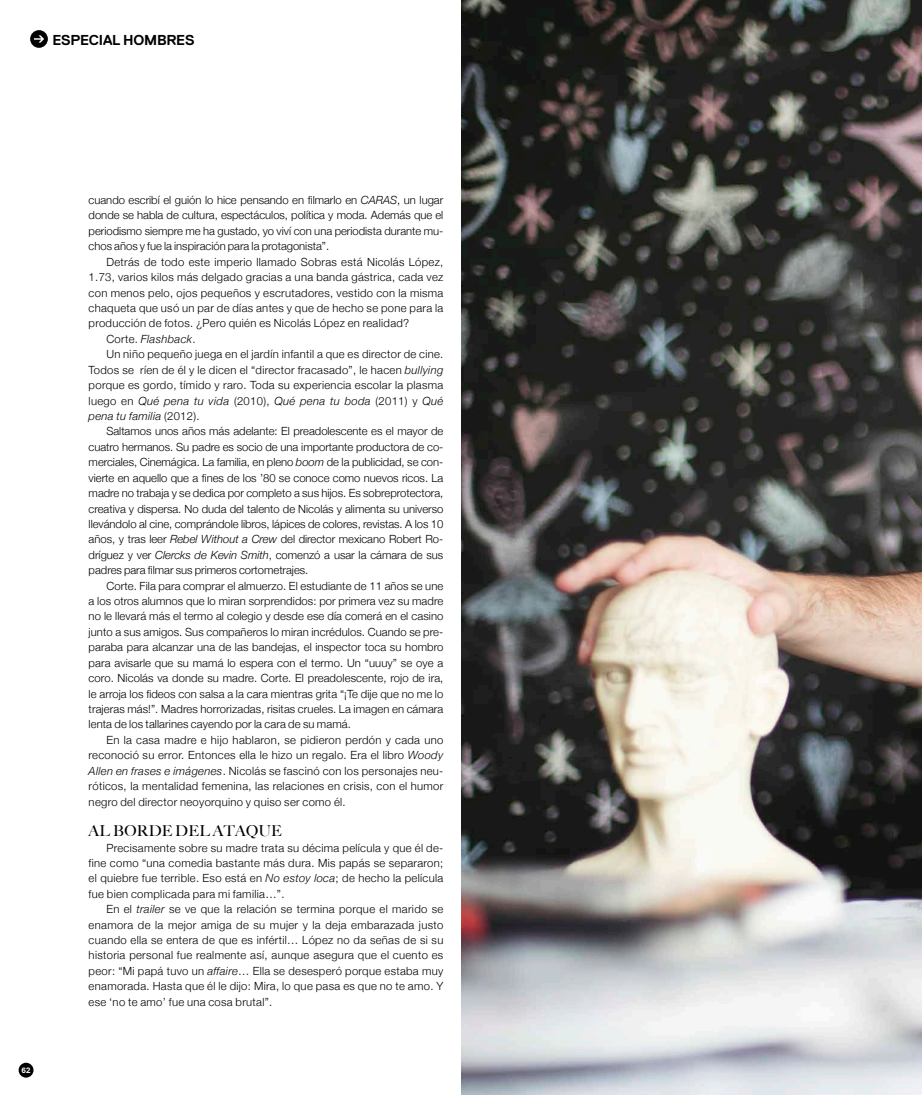
<style>
.page{position:relative;width:922px;height:1095px;background:#fff}
.page>*{position:absolute;margin:0;border:0;box-sizing:border-box;transform-origin:0 0}
.t1{font:500 15px "Big Caslon";letter-spacing:.02em;color:#000}
.t2{font:700 14.38px "Replica Std";letter-spacing:-.015em;color:#000}
.t3{font:300 11.25px "Helvetica Neue";letter-spacing:.01em;color:#000}
.t4{font:300 11.25px "Helvetica Neue";letter-spacing:.03em;color:#000}
.t5{font:italic 300 11.25px "Helvetica Neue";letter-spacing:.03em;color:#000}
.t6{font:700 7.75px "Replica Std";color:#fff}
.s1{font-style:italic}
.s2{font-style:normal}
</style>
<div class="page">
<div style="left:19px;top:1063px;width:14px;height:15px;background:#000;border-radius:50%"></div>
<svg style="left:30px;top:30px;width:18px;height:18px"></svg>
<img style="left:461px;top:0;width:460px;height:1095px">
<p class="t2" style="left:52px;top:32px;width:144px">ESPECIAL HOMBRES</p>
<p class="t6" style="left:22px;top:1066px;width:10px">62</p>
<p class="t3" style="left:89px;top:191px;width:356px">cuando escribí el guión lo hice pensando en filmarlo en <span class="s1">CARAS</span>, un lugar</p>
<p class="t3" style="left:89px;top:206px;width:356px">donde se habla de cultura, espectáculos, política y moda. Además que el</p>
<p class="t3" style="left:89px;top:222px;width:356px">periodismo siempre me ha gustado, yo viví con una periodista durante mu-</p>
<p class="t3" style="left:89px;top:237px;width:242px">chos años y fue la inspiración para la protagonista”.</p>
<p class="t4" style="left:106px;top:253px;width:338px">Detrás de todo este imperio llamado Sobras está Nicolás López,</p>
<p class="t4" style="left:89px;top:268px;width:356px">1.73, varios kilos más delgado gracias a una banda gástrica, cada vez</p>
<p class="t4" style="left:89px;top:283px;width:356px">con menos pelo, ojos pequeños y escrutadores, vestido con la misma</p>
<p class="t4" style="left:89px;top:299px;width:356px">chaqueta que usó un par de días antes y que de hecho se pone para la</p>
<p class="t4" style="left:89px;top:314px;width:322px">producción de fotos. ¿Pero quién es Nicolás López en realidad?</p>
<p class="t5" style="left:106px;top:330px;width:91px"><span class="s2">Corte.</span> Flashback<span class="s2">.</span></p>
<p class="t4" style="left:106px;top:345px;width:338px">Un niño pequeño juega en el jardín infantil a que es director de cine.</p>
<p class="t4" style="left:89px;top:361px;width:356px">Todos se ríen de él y le dicen el “director fracasado”, le hacen <span class="s1">bullying</span></p>
<p class="t4" style="left:89px;top:376px;width:356px">porque es gordo, tímido y raro. Toda su experiencia escolar la plasma</p>
<p class="t5" style="left:89px;top:392px;width:356px"><span class="s2">luego en</span> Qué pena tu vida <span class="s2">(2010),</span> Qué pena tu boda <span class="s2">(2011) y</span> Qué</p>
<p class="t5" style="left:89px;top:407px;width:112px">pena tu familia <span class="s2">(2012).</span></p>
<p class="t3" style="left:106px;top:422px;width:338px">Saltamos unos años más adelante: El preadolescente es el mayor de</p>
<p class="t3" style="left:89px;top:438px;width:356px">cuatro hermanos. Su padre es socio de una importante productora de co-</p>
<p class="t3" style="left:89px;top:453px;width:356px">merciales, Cinemágica. La familia, en pleno <span class="s1">boom</span> de la publicidad, se con-</p>
<p class="t3" style="left:89px;top:469px;width:356px">vierte en aquello que a fines de los ’80 se conoce como nuevos ricos. La</p>
<p class="t3" style="left:89px;top:484px;width:356px">madre no trabaja y se dedica por completo a sus hijos. Es sobreprotectora,</p>
<p class="t3" style="left:89px;top:499px;width:356px">creativa y dispersa. No duda del talento de Nicolás y alimenta su universo</p>
<p class="t3" style="left:89px;top:515px;width:356px">llevándolo al cine, comprándole libros, lápices de colores, revistas. A los 10</p>
<p class="t3" style="left:89px;top:530px;width:356px">años, y tras leer <span class="s1">Rebel Without a Crew</span> del director mexicano Robert Ro-</p>
<p class="t3" style="left:89px;top:546px;width:356px">dríguez y ver <span class="s1">Clercks de Kevin Smith</span>, comenzó a usar la cámara de sus</p>
<p class="t3" style="left:89px;top:561px;width:221px">padres para filmar sus primeros cortometrajes.</p>
<p class="t3" style="left:106px;top:576px;width:338px">Corte. Fila para comprar el almuerzo. El estudiante de 11 años se une</p>
<p class="t3" style="left:89px;top:592px;width:356px">a los otros alumnos que lo miran sorprendidos: por primera vez su madre</p>
<p class="t3" style="left:89px;top:607px;width:356px">no le llevará más el termo al colegio y desde ese día comerá en el casino</p>
<p class="t3" style="left:89px;top:623px;width:356px">junto a sus amigos. Sus compañeros lo miran incrédulos. Cuando se pre-</p>
<p class="t3" style="left:89px;top:638px;width:356px">paraba para alcanzar una de las bandejas, el inspector toca su hombro</p>
<p class="t3" style="left:89px;top:654px;width:356px">para avisarle que su mamá lo espera con el termo. Un “uuuy” se oye a</p>
<p class="t3" style="left:89px;top:669px;width:356px">coro. Nicolás va donde su madre. Corte. El preadolescente, rojo de ira,</p>
<p class="t3" style="left:89px;top:684px;width:356px">le arroja los fideos con salsa a la cara mientras grita “¡Te dije que no me lo</p>
<p class="t3" style="left:89px;top:700px;width:356px">trajeras más!”. Madres horrorizadas, risitas crueles. La imagen en cámara</p>
<p class="t3" style="left:89px;top:715px;width:264px">lenta de los tallarines cayendo por la cara de su mamá.</p>
<p class="t4" style="left:106px;top:731px;width:338px">En la casa madre e hijo hablaron, se pidieron perdón y cada uno</p>
<p class="t4" style="left:89px;top:746px;width:356px">reconoció su error. Entonces ella le hizo un regalo. Era el libro <span class="s1">Woody</span></p>
<p class="t4" style="left:89px;top:762px;width:356px"><span class="s1">Allen en frases e imágenes</span>. Nicolás se fascinó con los personajes neu-</p>
<p class="t4" style="left:89px;top:777px;width:356px">róticos, la mentalidad femenina, las relaciones en crisis, con el humor</p>
<p class="t4" style="left:89px;top:792px;width:258px">negro del director neoyorquino y quiso ser como él.</p>
<p class="t1" style="left:89px;top:822px;width:195px">AL BORDE DEL ATAQUE</p>
<p class="t4" style="left:106px;top:838px;width:338px">Precisamente sobre su madre trata su décima película y que él de-</p>
<p class="t4" style="left:89px;top:854px;width:356px">fine como “una comedia bastante más dura. Mis papás se separaron;</p>
<p class="t4" style="left:89px;top:869px;width:356px">el quiebre fue terrible. Eso está en <span class="s1">No estoy loca</span>; de hecho la película</p>
<p class="t4" style="left:89px;top:885px;width:197px">fue bien complicada para mi familia…”.</p>
<p class="t4" style="left:106px;top:900px;width:338px">En el <span class="s1">trailer</span> se ve que la relación se termina porque el marido se</p>
<p class="t4" style="left:89px;top:915px;width:356px">enamora de la mejor amiga de su mujer y la deja embarazada justo</p>
<p class="t4" style="left:89px;top:931px;width:356px">cuando ella se entera de que es infértil… López no da señas de si su</p>
<p class="t4" style="left:89px;top:946px;width:356px">historia personal fue realmente así, aunque asegura que el cuento es</p>
<p class="t4" style="left:89px;top:962px;width:356px">peor: “Mi papá tuvo un <span class="s1">affaire</span>… Ella se desesperó porque estaba muy</p>
<p class="t4" style="left:89px;top:977px;width:356px">enamorada. Hasta que él le dijo: Mira, lo que pasa es que no te amo. Y</p>
<p class="t4" style="left:89px;top:993px;width:185px">ese ‘no te amo’ fue una cosa brutal”.</p>
</div>
